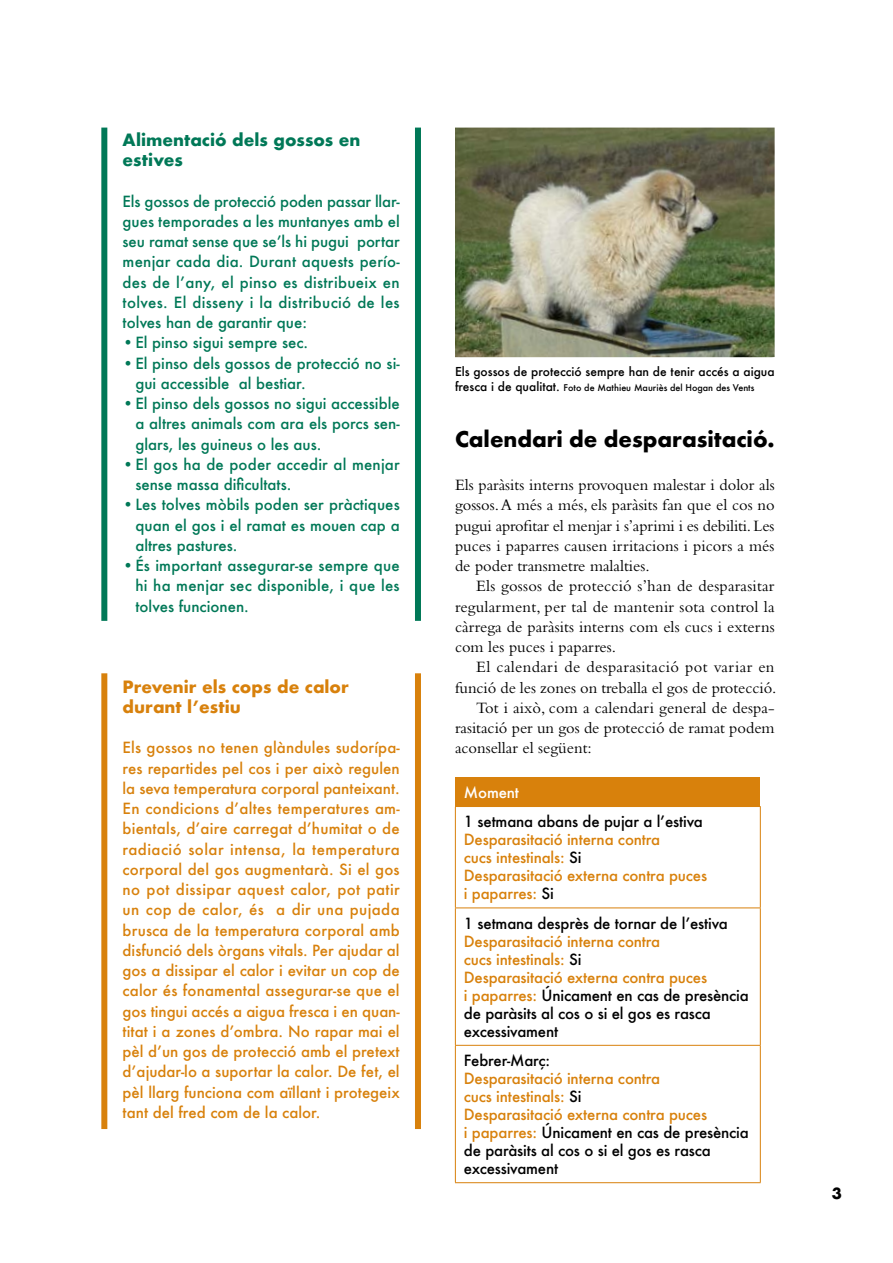
<style>
.page{position:relative;width:893px;height:1263px;background:#fff}
.page>*{position:absolute;margin:0;border:0;box-sizing:border-box;transform-origin:0 0}
.t1{font:700 21px "Futura";color:#000}
.t2{font:16.5px/20.2px "Bembo";color:#000;text-align:justify}
.t3{font:16.5px "Bembo";letter-spacing:.02em;color:#000}
.t4{font:700 16.5px/20.2px "Futura";color:#d8810c}
.t5{font:700 16.5px/20.2px "Futura";color:#007857}
.t6{font:500 15px/20.2px "Futura";letter-spacing:-.01em;color:#d8810c}
.t7{font:500 15px/20.2px "Futura";color:#007857;text-align:justify}
.t8{font:500 15px "Futura";letter-spacing:-.01em;color:#000}
.t9{font:500 15px "Futura";letter-spacing:-.01em;color:#fff}
.t10{font:700 15px "Futura";color:#000}
.t11{font:500 12px "Futura";color:#000}
.t12{font:500 9px "Futura";color:#000}
.s1{font-size:12px}
.s2{color:#000}
</style>
<div class="page">
<div style="left:101px;top:128px;width:6px;height:493px;background:#007857"></div>
<div style="left:101px;top:673px;width:6px;height:456px;background:#d8810c"></div>
<div style="left:415px;top:128px;width:6px;height:493px;background:#007857"></div>
<div style="left:415px;top:673px;width:6px;height:456px;background:#d8810c"></div>
<img style="left:455px;top:128px;width:320px;height:229px">
<div style="left:455px;top:777px;width:305px;height:29px;background:#d8810c"></div>
<hr style="left:455px;top:806px;width:306px;height:1px;background:#d8810c">
<hr style="left:455px;top:807px;width:1px;height:100px;background:#d8810c">
<hr style="left:760px;top:807px;width:1px;height:100px;background:#d8810c">
<hr style="left:455px;top:907px;width:306px;height:1px;background:#d8810c">
<hr style="left:455px;top:908px;width:1px;height:137px;background:#d8810c">
<hr style="left:760px;top:908px;width:1px;height:137px;background:#d8810c">
<hr style="left:455px;top:1045px;width:306px;height:1px;background:#d8810c">
<hr style="left:455px;top:1046px;width:1px;height:136px;background:#d8810c">
<hr style="left:760px;top:1046px;width:1px;height:136px;background:#d8810c">
<hr style="left:455px;top:1182px;width:306px;height:1px;background:#d8810c">
<p class="t5" style="left:123px;top:129px;width:239px">Alimentació dels gossos en estives</p>
<p class="t7" style="left:123px;top:191px;width:279px">Els gossos de protecció poden passar llar&shy;gues temporades a les muntanyes amb el seu ramat sense que se’ls hi pugui portar menjar cada dia. Durant aquests perío&shy;des de l’any, el pinso es distribueix en tolves. El disseny i la distribució de les tolves han de garantir que:</p>
<p class="t7" style="left:123px;top:332px;width:187px">•El pinso sigui sempre sec.</p>
<p class="t7" style="left:135px;top:353px;width:266px;text-indent:-13px">•El pinso dels gossos de protecció no si&shy;gui accessible al bestiar.</p>
<p class="t7" style="left:135px;top:393px;width:266px;text-indent:-13px">•El pinso dels gossos no sigui accessible a altres animals com ara els porcs sen&shy;glars, les guineus o les aus.</p>
<p class="t7" style="left:135px;top:454px;width:266px;text-indent:-13px">•El gos ha de poder accedir al menjar sense massa dificultats.</p>
<p class="t7" style="left:135px;top:494px;width:266px;text-indent:-13px">•Les tolves mòbils poden ser pràctiques quan el gos i el ramat es mouen cap a altres pastures.</p>
<p class="t7" style="left:135px;top:555px;width:266px;text-indent:-13px">•És important assegurar-se sempre que hi ha menjar sec disponible, i que les tolves funcionen.</p>
<p class="t4" style="left:123px;top:676px;width:228px">Prevenir els cops de calor durant l’estiu</p>
<p class="t6" style="left:123px;top:737px;width:279px;text-align:justify">Els gossos no tenen glàndules sudorípa&shy;res repartides pel cos i per això regulen la seva temperatura corporal panteixant.<br>En condicions d’altes temperatures am&shy;bientals, d’aire carregat d’humitat o de radiació solar intensa, la temperatura corporal del gos augmentarà. Si el gos no pot dissipar aquest calor, pot patir un cop de calor, és a dir una pujada brusca de la temperatura corporal amb disfunció dels òrgans vitals. Per ajudar al gos a dissipar el calor i evitar un cop de calor és fonamental assegurar-se que el gos tingui accés a aigua fresca i en quan&shy;titat i a zones d’ombra. No rapar mai el pèl d’un gos de protecció amb el pretext d’ajudar-lo a suportar la calor. De fet, el pèl llarg funciona com aïllant i protegeix tant del fred com de la calor.</p>
<p class="t11" style="left:455px;top:363px;width:321px">Els gossos de protecció sempre han de tenir accés a aigua</p>
<p class="t12" style="left:455px;top:381px;width:301px"><span class="s1">fresca i de qualitat.</span> Foto de Mathieu Mauriès del Hogan des Vents</p>
<h1 class="t1" style="left:455px;top:424px;width:321px">Calendari de desparasitació.</h1>
<p class="t2" style="left:455px;top:474px;width:321px">Els paràsits interns provoquen malestar i dolor als gossos. A més a més, els paràsits fan que el cos no pugui aprofitar el menjar i s’aprimi i es debiliti. Les puces i paparres causen irritacions i picors a més de poder transmetre malalties.</p>
<p class="t2" style="left:455px;top:576px;width:321px;text-indent:21px">Els gossos de protecció s’han de desparasitar regularment, per tal de mantenir sota control la càrrega de paràsits interns com els cucs i externs com les puces i paparres.</p>
<p class="t3" style="left:476px;top:657px;width:300px">El calendari de desparasitació pot variar en</p>
<p class="t2" style="left:455px;top:677px;width:323px">funció de les zones on treballa el gos de protecció.</p>
<p class="t2" style="left:476px;top:697px;width:300px">Tot i això, com a calendari general de despa-</p>
<p class="t2" style="left:455px;top:717px;width:321px">rasitació per un gos de protecció de ramat podem</p>
<p class="t2" style="left:455px;top:738px;width:138px">aconsellar el següent:</p>
<p class="t9" style="left:464px;top:782px;width:57px">Moment</p>
<p class="t8" style="left:464px;top:811px;width:240px">1 setmana abans de pujar a l’estiva</p>
<p class="t6" style="left:464px;top:831px;width:245px;line-height:18px">Desparasitació interna contra<br>cucs intestinals: <span class="s2">Si<br></span>Desparasitació externa contra puces i paparres: <span class="s2">Si</span></p>
<p class="t8" style="left:464px;top:913px;width:265px">1 setmana desprès de tornar de l’estiva</p>
<p class="t6" style="left:464px;top:932px;width:287px;line-height:18px">Desparasitació interna contra<br>cucs intestinals: <span class="s2">Si<br></span>Desparasitació externa contra puces<br>i paparres: <span class="s2">Únicament en cas de presència de paràsits al cos o si el gos es rasca excessivament</span></p>
<p class="t8" style="left:464px;top:1050px;width:88px">Febrer-Març:</p>
<p class="t6" style="left:464px;top:1069px;width:287px;line-height:18px">Desparasitació interna contra<br>cucs intestinals: <span class="s2">Si<br></span>Desparasitació externa contra puces<br>i paparres: <span class="s2">Únicament en cas de presència de paràsits al cos o si el gos es rasca excessivament</span></p>
<p class="t10" style="left:832px;top:1183px;width:12px">3</p>
</div>
